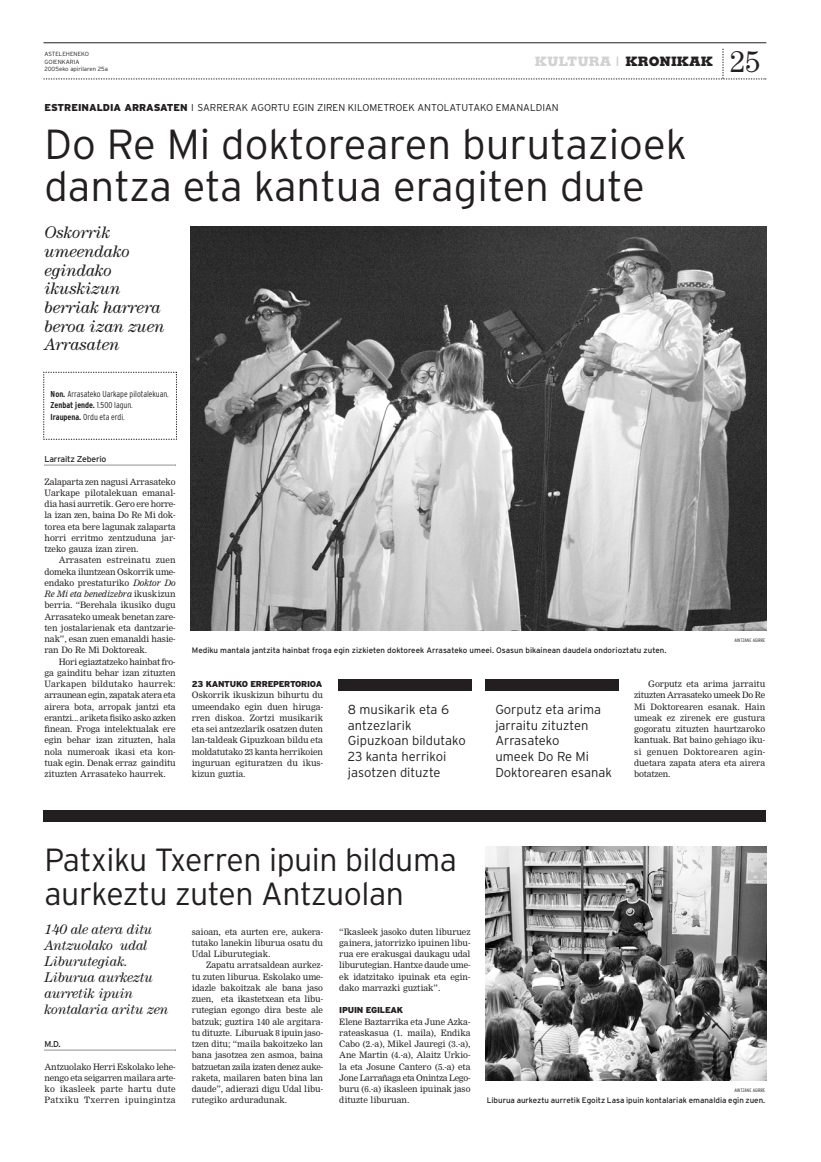
<style>
.page{position:relative;width:821px;height:1162px;background:#fff}
.page>*{position:absolute;margin:0;border:0;box-sizing:border-box;transform-origin:0 0}
.t1{font:300 42px/42px "Interstate";color:#231f20}
.t2{font:300 32px/34px "Interstate";letter-spacing:-.015em;color:#231f20}
.t3{font:30px "Century";color:#231f20}
.t4{font:italic 17px/18.7px "Century";letter-spacing:-.01em;color:#231f20}
.t5{font:italic 14px/16px "Century";letter-spacing:-.015em;color:#231f20}
.t6{font:300 13px/15.8px "Interstate";color:#231f20}
.t7{font:800 13px "Memphis";color:#d1d2d4}
.t8{font:800 13px "Memphis";color:#231f20}
.t9{font:300 10px "Interstate";color:#231f20}
.t10{font:8.6px/11.2px "M Nimrod";letter-spacing:-.01em;color:#231f20;text-align:justify}
.t11{font:300 condensed 8.6px/11.2px "Interstate";color:#231f20}
.t12{font:8.6px "M Nimrod";letter-spacing:-.035em;color:#231f20}
.t13{font:italic 8.6px "M Nimrod";letter-spacing:-.015em;color:#231f20}
.t14{font:8.6px "M Nimrod";letter-spacing:.015em;color:#231f20}
.t15{font:8.6px "M Nimrod";letter-spacing:.01em;color:#231f20}
.t16{font:8.6px "Interstate";letter-spacing:-.02em;color:#231f20}
.t17{font:8px "Interstate";color:#231f20}
.t18{font:300 6px/7.2px "Interstate";color:#231f20}
.t19{font:300 condensed 5px "Interstate";color:#231f20}
.s1{font-weight:900}
.s2{font-weight:700}
.s3{font-style:italic}
.s4{font-style:normal}
.s5{font-family:"Interstate";font-weight:900}
</style>
<div class="page">
<div style="left:44px;top:810px;width:722px;height:12px;background:#231f20"></div>
<img style="left:486px;top:847px;width:280px;height:233px">
<svg style="left:44px;top:1050px;width:132px;height:1px"></svg>
<hr style="left:44px;top:43px;width:722px;height:1px;background:#231f20">
<svg style="left:44px;top:49px;width:722px;height:31px"></svg>
<img style="left:191px;top:227px;width:575px;height:404px">
<svg style="left:44px;top:465px;width:132px;height:1px"></svg>
<div style="left:338px;top:680px;width:134px;height:11px;background:#231f20"></div>
<div style="left:486px;top:680px;width:133px;height:11px;background:#231f20"></div>
<svg style="left:43px;top:372px;width:134px;height:68px"></svg>
<p class="t7" style="left:535px;top:57px;width:85px">KULTURA |</p>
<p class="t3" style="left:730px;top:51px;width:31px">25</p>
<p class="t18" style="left:44px;top:51px;width:65px">ASTELEHENEKO<br>GOIENKARIA<br>2005eko apirilaren 25a</p>
<p class="t8" style="left:626px;top:57px;width:89px">KRONIKAK</p>
<p class="t9" style="left:44px;top:104px;width:516px"><span class="s1">ESTREINALDIA ARRASATEN</span> I SARRERAK AGORTU EGIN ZIREN KILOMETROEK ANTOLATUTAKO EMANALDIAN</p>
<p class="t1" style="left:44px;top:127px;width:644px">Do Re Mi doktorearen burutazioek dantza eta kantua eragiten dute</p>
<p class="t4" style="left:44px;top:225px;width:122px">Oskorrik umeendako egindako ikuskizun berriak harrera beroa izan zuen<br>Arrasaten</p>
<p class="t11" style="left:51px;top:389px;width:120px"><span class="s2">Non.</span> Arrasateko Uarkape pilotalekuan.<br><span class="s2">Zenbat jende.</span> 1.500 lagun.<br><span class="s2">Iraupena.</span> Ordu eta erdi.</p>
<p class="t16" style="left:44px;top:456px;width:63px">Larraitz Zeberio</p>
<p class="t10" style="left:44px;top:476px;width:133px">Zalaparta zen nagusi Arrasateko</p>
<p class="t10" style="left:44px;top:487px;width:133px">Uarkape pilotalekuan emanal-</p>
<p class="t10" style="left:44px;top:499px;width:133px">dia hasi aurretik. Gero ere horre-</p>
<p class="t10" style="left:44px;top:510px;width:133px">la izan zen, baina Do Re Mi dok-</p>
<p class="t10" style="left:44px;top:521px;width:133px">torea eta bere lagunak zalaparta</p>
<p class="t10" style="left:44px;top:532px;width:133px">horri erritmo zentzuduna jar-</p>
<p class="t10" style="left:44px;top:544px;width:96px">tzeko gauza izan ziren.</p>
<p class="t15" style="left:59px;top:556px;width:119px">Arrasaten estreinatu zuen</p>
<p class="t10" style="left:44px;top:566px;width:133px">domeka iluntzean Oskorrik ume-</p>
<p class="t10" style="left:44px;top:577px;width:133px">endako prestaturiko <span class="s3">Doktor Do</span></p>
<p class="t13" style="left:44px;top:590px;width:133px">Re Mi eta benedizebra <span class="s4">ikuskizun</span></p>
<p class="t10" style="left:44px;top:600px;width:133px">berria<span class="s3">.</span> “Berehala ikusiko dugu</p>
<p class="t10" style="left:44px;top:611px;width:133px">Arrasateko umeak benetan zare-</p>
<p class="t10" style="left:44px;top:622px;width:133px">ten jostalarienak eta dantzarie-</p>
<p class="t10" style="left:44px;top:634px;width:133px">nak”, esan zuen emanaldi hasie-</p>
<p class="t10" style="left:44px;top:645px;width:104px">ran Do Re Mi Doktoreak.</p>
<p class="t10" style="left:59px;top:656px;width:119px">Hori egiaztatzeko hainbat fro-</p>
<p class="t10" style="left:44px;top:667px;width:133px">ga gainditu behar izan zituzten</p>
<p class="t14" style="left:44px;top:680px;width:133px">Uarkapen bildutako haurrek:</p>
<p class="t10" style="left:44px;top:690px;width:133px">arraunean egin, zapatak atera eta</p>
<p class="t10" style="left:44px;top:701px;width:133px">airera bota, arropak jantzi eta</p>
<p class="t12" style="left:44px;top:714px;width:133px">erantzi... ariketa fisiko asko azken</p>
<p class="t10" style="left:44px;top:724px;width:133px">finean. Froga intelektualak ere</p>
<p class="t10" style="left:44px;top:735px;width:133px">egin behar izan zituzten, hala</p>
<p class="t10" style="left:44px;top:746px;width:133px">nola numeroak ikasi eta kon-</p>
<p class="t10" style="left:44px;top:757px;width:133px">tuak egin. Denak erraz gainditu</p>
<p class="t10" style="left:44px;top:769px;width:123px">zituzten Arrasateko haurrek.</p>
<p class="t17" style="left:192px;top:648px;width:476px">Mediku mantala jantzita hainbat froga egin zizkieten doktoreek Arrasateko umeei. Osasun bikainean daudela ondorioztatu zuten.</p>
<p class="t19" style="left:734px;top:638px;width:32px">AINTZANE AGIRRE</p>
<p class="t10" style="left:192px;top:679px;width:133px"><span class="s5">23 KANTUKO ERREPERTORIOA </span>Oskorrik ikuskizun bihurtu du umeendako egin duen hiruga&shy;rren diskoa. Zortzi musikarik eta sei antzezlarik osatzen duten lan-taldeak Gipuzkoan bildu eta moldatutako 23 kanta herrikoien inguruan egituratzen du ikus&shy;kizun guztia.</p>
<p class="t10" style="left:634px;top:679px;width:133px;text-indent:14px">Gorputz eta arima jarraitu zituzten Arrasateko umeek Do Re Mi Doktorearen esanak. Hain umeak ez zirenek ere gustura gogoratu zituzten haurtzaroko kantuak. Bat baino gehiago iku&shy;si genuen Doktorearen agin&shy;duetara zapata atera eta airera botatzen.</p>
<p class="t6" style="left:348px;top:702px;width:119px">8 musikarik eta 6 antzezlarik<br>Gipuzkoan bildutako<br>23 kanta herrikoi jasotzen dituzte</p>
<p class="t6" style="left:495px;top:702px;width:118px">Gorputz eta arima jarraitu zituzten<br>Arrasateko<br>umeek Do Re Mi<br>Doktorearen esanak</p>
<p class="t2" style="left:44px;top:846px;width:414px">Patxiku Txerren ipuin bilduma aurkeztu zuten Antzuolan</p>
<p class="t5" style="left:44px;top:923px;width:125px">140 ale atera ditu<br>Antzuolako udal<br>Liburutegiak.<br>Liburua aurkeztu aurretik ipuin kontalaria aritu zen</p>
<p class="t10" style="left:339px;top:926px;width:133px">“Ikasleek jasoko duten liburuez gainera, jatorrizko ipuinen libu&shy;rua ere erakusgai daukagu udal liburutegian. Hantxe daude ume&shy;ek idatzitako ipuinak eta egin&shy;dako marrazki guztiak”.</p>
<p class="t10" style="left:339px;top:1005px;width:133px;text-align:left"><span class="s5">IPUIN EGILEAK<br></span>Elene Baztarrika eta June Azka&shy;rateaskasua (1. maila), Endika<br>Cabo (2.-a), Mikel Jauregi (3.-a),<br>Ane Martin (4.-a), Alaitz Urkio&shy;la eta Josune Cantero (5.-a) eta<br>Jone Larrañaga eta Onintza Lego&shy;buru (6.-a) ikasleen ipuinak jaso dituzte liburuan.</p>
<p class="t10" style="left:192px;top:926px;width:133px">saioan, eta aurten ere, aukera-</p>
<p class="t10" style="left:192px;top:937px;width:133px">tutako lanekin liburua osatu du</p>
<p class="t10" style="left:192px;top:949px;width:80px">Udal Liburutegiak.</p>
<p class="t10" style="left:206px;top:960px;width:119px">Zapatu arratsaldean aurkez-</p>
<p class="t10" style="left:192px;top:971px;width:133px">tu zuten liburua. Eskolako ume-</p>
<p class="t10" style="left:192px;top:982px;width:133px">idazle bakoitzak ale bana jaso</p>
<p class="t10" style="left:192px;top:994px;width:133px">zuen, eta ikastetxean eta libu-</p>
<p class="t10" style="left:192px;top:1005px;width:133px">rutegian egongo dira beste ale</p>
<p class="t10" style="left:192px;top:1016px;width:133px">batzuk; guztira 140 ale argitara-</p>
<p class="t10" style="left:192px;top:1027px;width:133px">tu dituzte. Liburuak 8 ipuin jaso-</p>
<p class="t10" style="left:192px;top:1039px;width:133px">tzen ditu; “maila bakoitzeko lan</p>
<p class="t10" style="left:192px;top:1050px;width:133px">bana jasotzea zen asmoa, baina</p>
<p class="t12" style="left:192px;top:1063px;width:133px">batzuetan zaila izaten denez auke-</p>
<p class="t10" style="left:192px;top:1072px;width:133px">raketa, mailaren baten bina lan</p>
<p class="t10" style="left:192px;top:1084px;width:133px">daude”, adierazi digu Udal libu-</p>
<p class="t10" style="left:192px;top:1095px;width:97px">rutegiko arduradunak.</p>
<p class="t16" style="left:44px;top:1041px;width:18px">M.D.</p>
<p class="t10" style="left:44px;top:1061px;width:133px">Antzuolako Herri Eskolako lehe&shy;nengo eta seigarren mailara arte&shy;ko ikasleek parte hartu dute Patxiku Txerren ipuingintza</p>
<p class="t19" style="left:734px;top:1088px;width:32px">AINTZANE AGIRRE</p>
<p class="t17" style="left:487px;top:1098px;width:280px">Liburua aurkeztu aurretik Egoitz Lasa ipuin kontalariak emanaldia egin zuen.</p>
</div>
